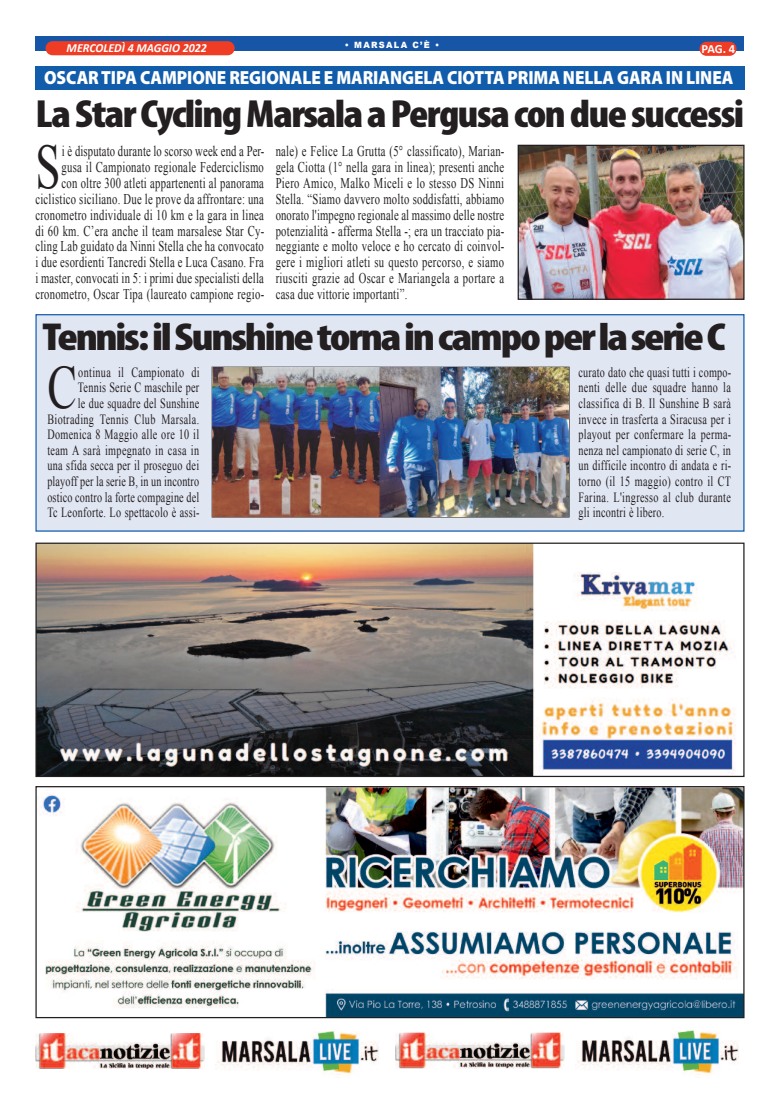
<style>
.page{position:relative;width:780px;height:1113px;background:#fff}
.page>*{position:absolute;margin:0;border:0;box-sizing:border-box;transform-origin:0 0}
.t1{font:63px "Times New Roman";color:#231f20;scale:.72 1}
.t2{font:61.12px "Times New Roman";color:#231f20;scale:.72 1}
.t3{font:900 condensed 39.38px "Myriad Pro";letter-spacing:-.035em;color:#231f20;scale:1.11 1}
.t4{font:900 condensed 39.12px "Myriad Pro";letter-spacing:-.05em;color:#231f20;scale:1.18 1}
.t5{font:900 19px "Myriad Pro";letter-spacing:-.005em;color:#fff;scale:.9 1}
.t6{font:14.88px/16px "Times New Roman";letter-spacing:.025em;color:#231f20;text-align:right;scale:.72 1}
.t7{font:14px/15.6px "Times New Roman";letter-spacing:.025em;color:#231f20;text-align:right;scale:.72 1}
.t8{font:700 12.5px "Calibri";color:#fff}
.t9{font:italic 700 12.38px "Calibri";color:#fff;scale:.96 1}
.t10{font:900 8.62px "Arial";letter-spacing:.15em;color:#fff;scale:.96 1}
</style>
<div class="page">
<div style="left:35px;top:36px;width:709px;height:14px;background:#1755a6"></div>
<div style="left:699px;top:42px;width:37px;height:14px;background:#ef3c25;border-radius:7px"></div>
<div style="left:46px;top:41px;width:189px;height:14px;background:#ef3c25;border-radius:7px"></div>
<img style="left:40px;top:788px;width:702px;height:228px">
<div style="left:35px;top:786px;width:709px;height:232px;border:1px solid #231f20"></div>
<div style="left:35px;top:66px;width:709px;height:24px;background:#115cab"></div>
<div style="left:37px;top:315px;width:706px;height:215px;background:#e1e6f3"></div>
<div style="left:35px;top:314px;width:709px;height:217px;border:1px solid #115cab"></div>
<img style="left:519px;top:147px;width:223px;height:151px">
<div style="left:517px;top:145px;width:227px;height:155px;border:1px solid #231f20"></div>
<img style="left:213px;top:368px;width:355px;height:148px">
<img style="left:35px;top:1033px;width:170px;height:36px">
<img style="left:215px;top:1031px;width:164px;height:43px">
<img style="left:395px;top:1032px;width:169px;height:36px">
<img style="left:575px;top:1030px;width:164px;height:44px">
<img style="left:37px;top:544px;width:698px;height:231px">
<div style="left:35px;top:542px;width:709px;height:235px;border:1px solid #231f20"></div>
<p class="t10" style="left:345px;top:39px;width:100px">• MARSALA C’È •</p>
<p class="t5" style="left:44px;top:70px;width:767px">OSCARTIPA CAMPIONE REGIONALE E MARIANGELA CIOTTA PRIMA NELLA GARA IN LINEA</p>
<p class="t9" style="left:67px;top:43px;width:147px">MERCOLEDÌ 4 MAGGIO 2022</p>
<p class="t8" style="left:701px;top:44px;width:35px">PAG. 4</p>
<h3 class="t3" style="left:35px;top:100px;width:640px">LaStarCyclingMarsalaaPergusaconduesuccessi</h3>
<h1 class="t1" style="left:35px;top:131px;width:36px">S</h1>
<p class="t6" style="left:35px;top:143px;width:319px">i è disputato durante lo scorso week end a Per-<br>gusa il Campionato regionale Federciclismo<br>con oltre 300 atleti appartenenti al panorama ciclistico siciliano. Due le prove da affrontare: una cronometro individuale di 10 km e la gara in linea di 60 km. C’era anche il team marsalese Star Cy&shy;cling Lab guidato da Ninni Stella che ha convocato i due esordienti Tancredi Stella e Luca Casano. Fra i master, convocati in 5: i primi due specialisti della cronometro, Oscar Tipa (laureato campione regio-</p>
<p class="t6" style="left:276px;top:143px;width:319px;text-align:justify">nale) e Felice La Grutta (5° classificato), Marian&shy;gela Ciotta (1° nella gara in linea); presenti anche Piero Amico, Malko Miceli e lo stesso DS Ninni Stella. “Siamo davvero molto soddisfatti, abbiamo onorato l'impegno regionale al massimo delle nostre potenzialità - afferma Stella -; era un tracciato pia&shy;neggiante e molto veloce e ho cercato di coinvol&shy;gere i migliori atleti su questo percorso, e siamo riusciti grazie ad Oscar e Mariangela a portare a casa due vittorie importanti”.</p>
<h3 class="t4" style="left:43px;top:323px;width:580px">Tennis:ilSunshinetornaincampoperlaserieC</h3>
<h2 class="t2" style="left:47px;top:353px;width:42px">C</h2>
<p class="t7" style="left:47px;top:364px;width:213px">ontinua il Campionato di<br>Tennis Serie C maschile per<br>le due squadre del Sunshine<br>Biotrading Tennis Club Marsala.<br>Domenica 8 Maggio alle ore 10 il team A sarà impegnato in casa in una sfida secca per il proseguo dei playoff per la serie B, in un incontro ostico contro la forte compagine del<br>Tc Leonforte. Lo spettacolo è assi-</p>
<p class="t7" style="left:578px;top:364px;width:214px;text-align:justify">curato dato che quasi tutti i compo&shy;nenti delle due squadre hanno la classifica di B. Il Sunshine B sarà invece in trasferta a Siracusa per i playout per confermare la perma&shy;nenza nel campionato di serie C, in un difficile incontro di andata e ri&shy;torno (il 15 maggio) contro il CT Farina. L'ingresso al club durante gli incontri è libero.</p>
</div>
